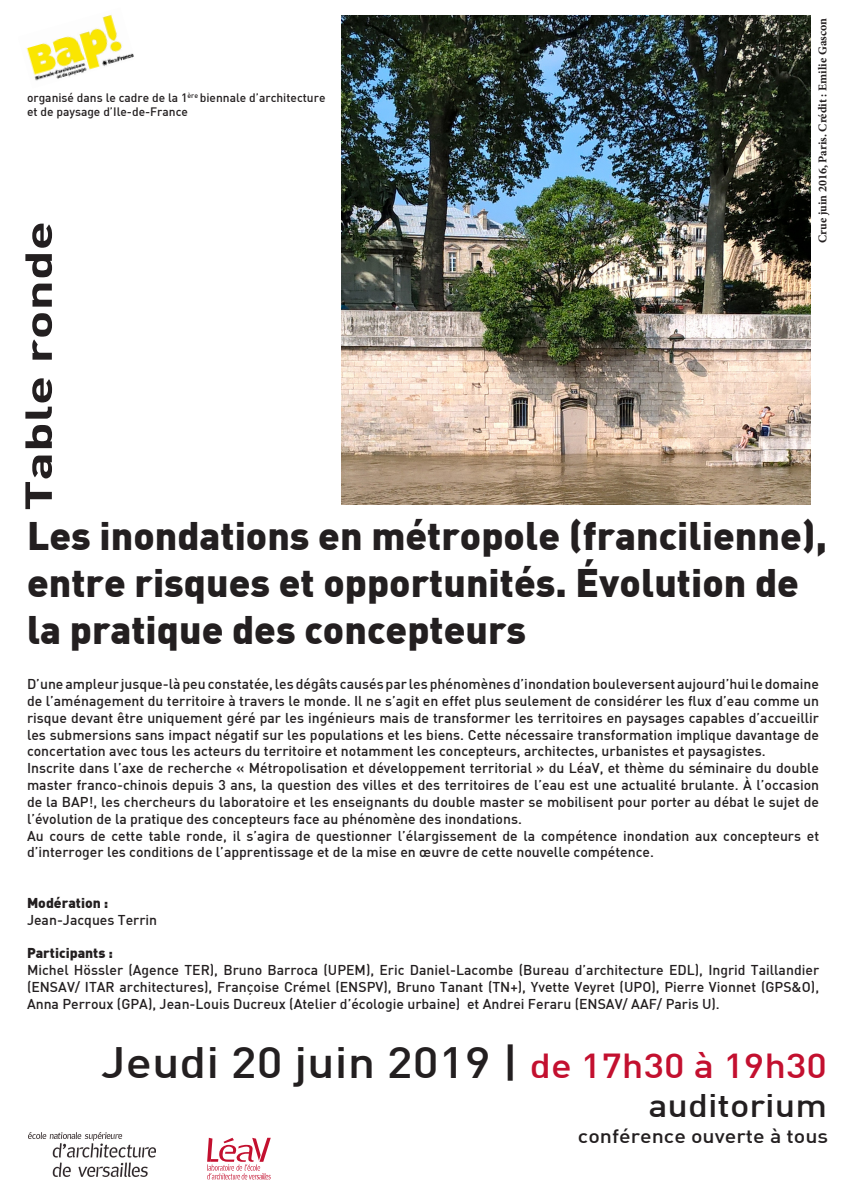
<style>
.page{position:relative;width:842px;height:1191px;background:#fff}
.page>*{position:absolute;margin:0;border:0;box-sizing:border-box;transform-origin:0 0}
.t1{font:500 43px "DIN";color:#231f20;scale:1.13 1}
.t2{font:900 39px/46.8px "DIN";color:#231f20}
.t3{font:700 37.1px "DIN";color:#231f20;scale:1.43 1}
.t4{font:500 32px "DIN";color:#231f20;scale:1.13 1}
.t5{font:500 19px "DIN";color:#231f20;scale:1.13 1}
.t6{font:500 14px/16.8px "DIN";color:#231f20;text-align:justify}
.t7{font:900 14px "DIN";color:#231f20}
.t8{font:500 12px "DIN";color:#231f20}
.t9{font:700 12px "Minion Pro";color:#231f20}
.s1{font-size:34px;color:#c3102f}
</style>
<div class="page">
<img style="left:341px;top:16px;width:470px;height:488px">
<img style="left:29px;top:1132px;width:126px;height:44px">
<svg style="left:207px;top:1137px;width:64px;height:42px"></svg>
<img style="left:26px;top:15px;width:108px;height:66px">
<p class="t8" style="left:27px;top:90px;width:300px">organisé dans le cadre de la 1<sup>ère</sup> biennale d’architecture</p>
<p class="t8" style="left:27px;top:104px;width:162px">et de paysage d’Ile-de-France</p>
<p class="t3" style="left:14px;top:511px;width:204px;rotate:-90deg">Table ronde</p>
<p class="t9" style="left:814px;top:243px;width:226px;rotate:-90deg">Crue juin 2016, Paris. Crédit : Emilie Gascon</p>
<p class="t2" style="left:27px;top:511px;width:801px">Les inondations en métropole (francilienne), entre risques et opportunités. Évolution de la pratique des concepteurs</p>
<p class="t6" style="left:27px;top:675px;width:794px">D’une ampleur jusque-là peu constatée, les dégâts causés par les phénomènes d’inondation bouleversent aujourd’hui le domaine de l’aménagement du territoire à travers le monde. Il ne s’agit en effet plus seulement de considérer les flux d’eau comme un risque devant être uniquement géré par les ingénieurs mais de transformer les territoires en paysages capables d’accueillir les submersions sans impact négatif sur les populations et les biens. Cette nécessaire transformation implique davantage de concertation avec tous les acteurs du territoire et notamment les concepteurs, architectes, urbanistes et paysagistes.</p>
<p class="t6" style="left:27px;top:759px;width:794px">Inscrite dans l’axe de recherche « Métropolisation et développement territorial » du LéaV, et thème du séminaire du double master franco-chinois depuis 3 ans, la question des villes et des territoires de l’eau est une actualité brulante. À l’occasion de la BAP!, les chercheurs du laboratoire et les enseignants du double master se mobilisent pour porter au débat le sujet de l’évolution de la pratique des concepteurs face au phénomène des inondations.</p>
<p class="t6" style="left:27px;top:826px;width:794px">Au cours de cette table ronde, il s’agira de questionner l’élargissement de la compétence inondation aux concepteurs et d’interroger les conditions de l’apprentissage et de la mise en œuvre de cette nouvelle compétence.</p>
<p class="t7" style="left:27px;top:893px;width:83px">Modération :</p>
<p class="t6" style="left:27px;top:910px;width:132px">Jean-Jacques Terrin</p>
<p class="t7" style="left:27px;top:943px;width:87px">Participants :</p>
<p class="t6" style="left:27px;top:961px;width:794px">Michel Hössler (Agence TER), Bruno Barroca (UPEM), Eric Daniel-Lacombe (Bureau d’architecture EDL), Ingrid Taillandier (ENSAV/ ITAR architectures), Françoise Crémel (ENSPV), Bruno Tanant (TN+), Yvette Veyret (UPO), Pierre Vionnet (GPS&amp;O), Anna Perroux (GPA), Jean-Louis Ducreux (Atelier d’écologie urbaine) et Andrei Feraru (ENSAV/ AAF/ Paris U).</p>
<p class="t1" style="left:101px;top:1035px;width:644px">Jeudi 20 juin 2019 | <span class="s1">de 17h30 à 19h30</span></p>
<p class="t4" style="left:648px;top:1084px;width:160px">auditorium</p>
<p class="t5" style="left:578px;top:1123px;width:223px">conférence ouverte à tous</p>
</div>
